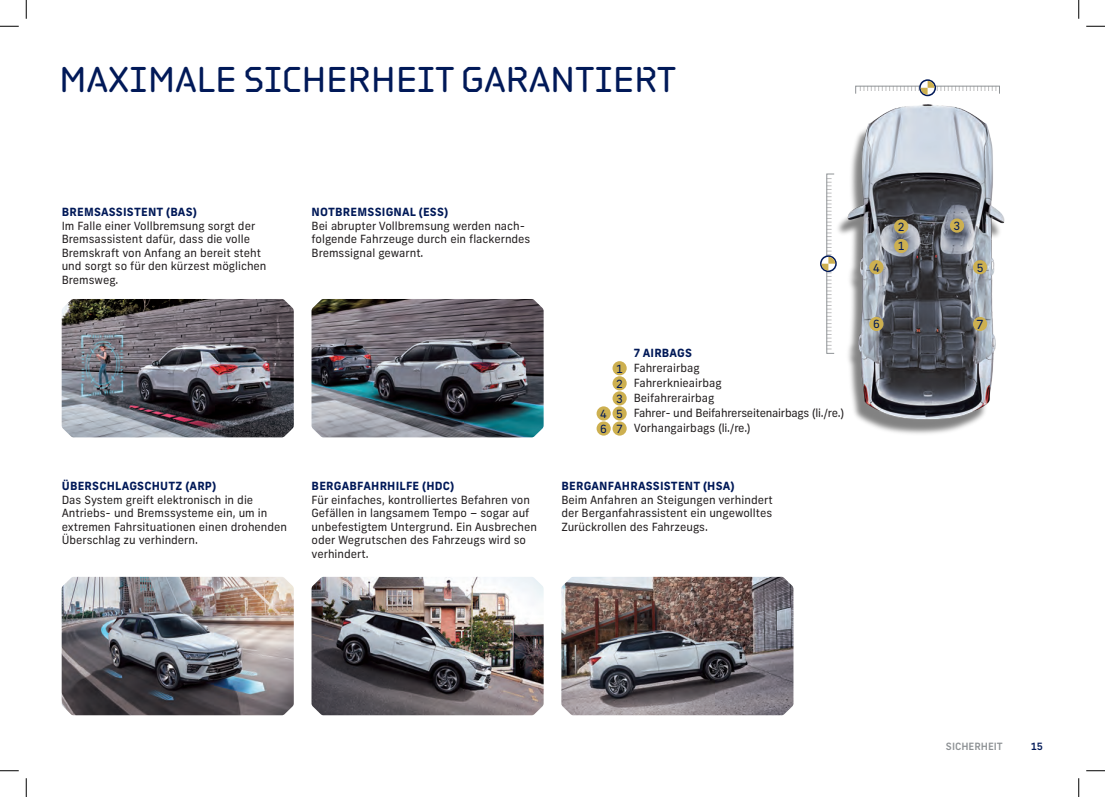
<style>
.page{position:relative;width:1105px;height:797px;background:#fff}
.page>*{position:absolute;margin:0;border:0;box-sizing:border-box;transform-origin:0 0}
.t1{font:37.5px "Plotter Liner Stencil Std";letter-spacing:.01em;color:#011958}
.t2{font:12.5px "Frank New";color:#011958}
.t3{font:11.25px/13.5px "Frank New";color:#231f20}
.t4{font:700 11.25px "Frank New";letter-spacing:.02em;color:#011958}
.t5{font:11.25px "Frank New";color:#011958}
.t6{font:500 10px "Frank New";color:#8e9295}
.t7{font:500 10px "Frank New";color:#011958}
</style>
<div class="page">
<img style="left:833px;top:85px;width:172px;height:349px">
<div style="left:855px;top:86px;width:145px;height:8px;border:1px solid #8e9295"></div>
<svg style="left:860px;top:79px;width:137px;height:18px"></svg>
<div style="left:826px;top:174px;width:8px;height:179px;border:1px solid #8e9295"></div>
<svg style="left:820px;top:178px;width:17px;height:172px"></svg>
<div style="left:894px;top:239px;width:14px;height:14px;background:#cdb050;border-radius:50%"></div>
<div style="left:973px;top:317px;width:14px;height:14px;background:#cdb050;border-radius:50%"></div>
<div style="left:950px;top:218px;width:14px;height:15px;background:#cdb050;border-radius:50%"></div>
<div style="left:894px;top:219px;width:14px;height:14px;background:#cdb050;border-radius:50%"></div>
<div style="left:869px;top:260px;width:14px;height:14px;background:#cdb050;border-radius:50%"></div>
<div style="left:973px;top:260px;width:14px;height:14px;background:#cdb050;border-radius:50%"></div>
<div style="left:869px;top:317px;width:14px;height:14px;background:#cdb050;border-radius:50%"></div>
<div style="left:612px;top:361px;width:15px;height:14px;background:#cdb050;border-radius:50%"></div>
<div style="left:612px;top:421px;width:15px;height:14px;background:#cdb050;border-radius:50%"></div>
<div style="left:612px;top:376px;width:15px;height:14px;background:#cdb050;border-radius:50%"></div>
<div style="left:612px;top:391px;width:15px;height:14px;background:#cdb050;border-radius:50%"></div>
<div style="left:597px;top:406px;width:14px;height:14px;background:#cdb050;border-radius:50%"></div>
<div style="left:612px;top:406px;width:15px;height:14px;background:#cdb050;border-radius:50%"></div>
<div style="left:597px;top:421px;width:14px;height:14px;background:#cdb050;border-radius:50%"></div>
<img style="left:62px;top:577px;width:232px;height:138px">
<img style="left:62px;top:299px;width:232px;height:138px">
<img style="left:311px;top:577px;width:233px;height:138px">
<img style="left:311px;top:299px;width:233px;height:138px">
<img style="left:561px;top:577px;width:232px;height:138px">
<svg style="left:0;top:25px;width:19px;height:2px"></svg>
<svg style="left:1086px;top:25px;width:19px;height:2px"></svg>
<svg style="left:0;top:770px;width:19px;height:1px"></svg>
<svg style="left:1086px;top:770px;width:19px;height:1px"></svg>
<svg style="left:25px;top:0;width:2px;height:19px"></svg>
<svg style="left:25px;top:778px;width:2px;height:19px"></svg>
<svg style="left:1078px;top:0;width:1px;height:19px"></svg>
<svg style="left:1078px;top:778px;width:1px;height:19px"></svg>
<h1 class="t1" style="left:59px;top:54px;width:618px">MAXIMALE SICHERHEIT GARANTIERT</h1>
<p class="t4" style="left:62px;top:205px;width:137px">BREMSASSISTENT (BAS)</p>
<p class="t3" style="left:62px;top:219px;width:206px">Im Falle einer Vollbremsung sorgt der<br>Bremsassistent dafür, dass die volle<br>Bremskraft von Anfang an bereit steht und sorgt so für den kürzest möglichen<br>Bremsweg.</p>
<p class="t4" style="left:312px;top:205px;width:138px">NOTBREMSSIGNAL (ESS)</p>
<p class="t3" style="left:311px;top:219px;width:220px">Bei abrupter Vollbremsung werden nach&shy;folgende Fahrzeuge durch ein flackerndes<br>Bremssignal gewarnt.</p>
<p class="t4" style="left:62px;top:479px;width:156px">ÜBERSCHLAGSCHUTZ (ARP)</p>
<p class="t3" style="left:62px;top:493px;width:227px">Das System greift elektronisch in die Antriebs- und Bremssysteme ein, um in extremen Fahrsituationen einen drohenden Überschlag zu verhindern.</p>
<p class="t4" style="left:312px;top:479px;width:144px">BERGABFAHRHILFE (HDC)</p>
<p class="t3" style="left:311px;top:493px;width:227px">Für einfaches, kontrolliertes Befahren von Gefällen in langsamem Tempo – sogar auf unbefestigtem Untergrund. Ein Ausbrechen oder Wegrutschen des Fahrzeugs wird so verhindert.</p>
<p class="t5" style="left:616px;top:361px;width:8px">1</p>
<p class="t5" style="left:616px;top:376px;width:8px">2</p>
<p class="t5" style="left:616px;top:391px;width:8px">3</p>
<p class="t5" style="left:600px;top:406px;width:24px">4 5</p>
<p class="t5" style="left:600px;top:422px;width:8px">6</p>
<p class="t5" style="left:616px;top:422px;width:8px">7</p>
<p class="t4" style="left:634px;top:345px;width:60px">7 AIRBAGS</p>
<p class="t3" style="left:634px;top:360px;width:212px;line-height:15.1px">Fahrerairbag<br>Fahrerknieairbag<br>Beifahrerairbag<br>Fahrer- und Beifahrerseitenairbags (li./re.)<br>Vorhangairbags (li./re.)</p>
<p class="t4" style="left:561px;top:479px;width:175px">BERGANFAHRASSISTENT (HSA)</p>
<p class="t3" style="left:561px;top:493px;width:213px;text-align:justify">Beim Anfahren an Steigungen verhindert der Berganfahrassistent ein ungewolltes Zurückrollen des Fahrzeugs.</p>
<p class="t5" style="left:898px;top:220px;width:8px">2</p>
<p class="t5" style="left:954px;top:219px;width:8px">3</p>
<p class="t5" style="left:898px;top:239px;width:8px">1</p>
<p class="t5" style="left:873px;top:260px;width:8px">4</p>
<p class="t5" style="left:977px;top:260px;width:8px">5</p>
<p class="t5" style="left:873px;top:317px;width:8px">6</p>
<p class="t2" style="left:976px;top:316px;width:9px">7</p>
<p class="t6" style="left:946px;top:740px;width:58px">SICHERHEIT</p>
<p class="t7" style="left:1031px;top:740px;width:14px">15</p>
</div>
